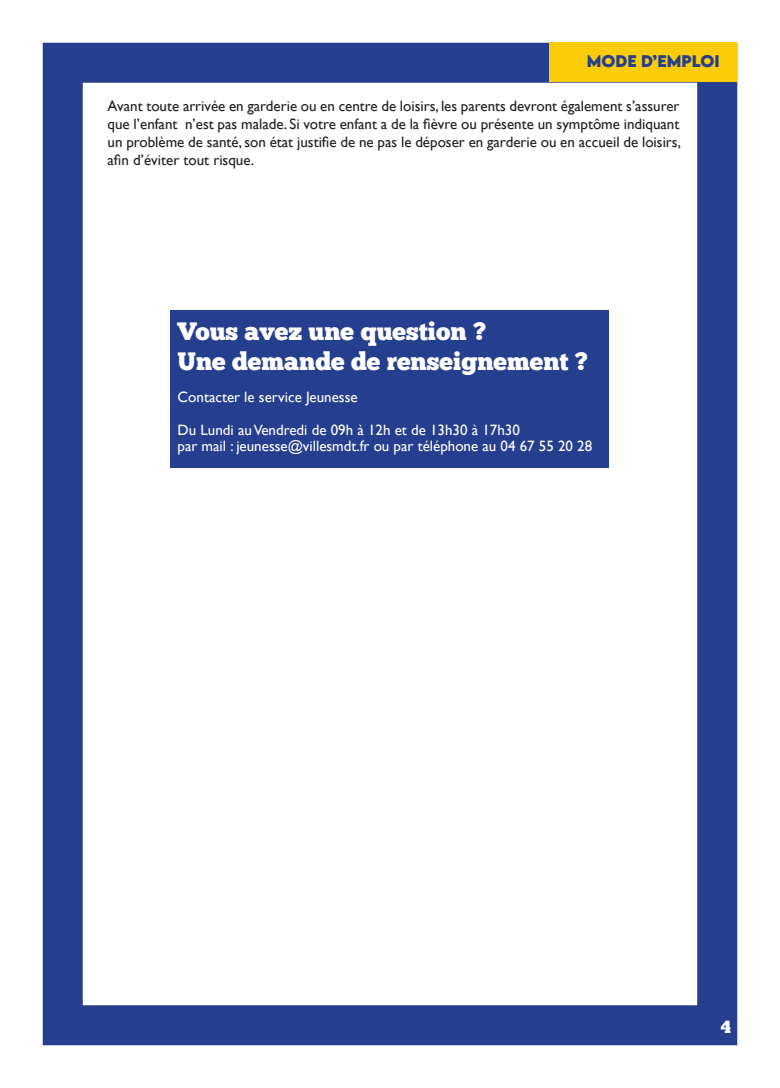
<style>
.page{position:relative;width:780px;height:1088px;background:#fff}
.page>*{position:absolute;margin:0;border:0;box-sizing:border-box;transform-origin:0 0}
.t1{font:25px/30px "Chunk Five Ex";color:#fff}
.t2{font:17.5px "Chunk Five Ex";color:#fff}
.t3{font:15px/18px "Gill Sans";color:#231f20;text-align:justify}
.t4{font:15px/32.5px "Gill Sans";color:#fff}
.t5{font:700 15px "LEMONMILK";color:#253f8e}
</style>
<div class="page">
<div style="left:43px;top:43px;width:694px;height:1002px;border:40px solid #253f8e"></div>
<div style="left:549px;top:43px;width:188px;height:39px;background:#fdcc09"></div>
<div style="left:170px;top:310px;width:439px;height:158px;background:#253f8e"></div>
<p class="t5" style="left:586px;top:51px;width:134px">MODE D’EMPLOI</p>
<p class="t3" style="left:108px;top:97px;width:575px">Avant toute arrivée en garderie ou en centre de loisirs, les parents devront également s’assurer que l’enfant n’est pas malade. Si votre enfant a de la fièvre ou présente un symptôme indiquant un problème de santé, son état justifie de ne pas le déposer en garderie ou en accueil de loisirs, afin d’éviter tout risque.</p>
<h1 class="t1" style="left:178px;top:316px;width:412px">Vous avez une question ?<br>Une demande de renseignement ?</h1>
<p class="t4" style="left:178px;top:381px;width:344px">Contacter le service Jeunesse<br>Du Lundi au Vendredi de 09h à 12h et de 13h30 à 17h30</p>
<p class="t4" style="left:178px;top:430px;width:416px">par mail : jeunesse@villesmdt.fr ou par téléphone au 04 67 55 20 28</p>
<p class="t2" style="left:720px;top:1014px;width:12px">4</p>
</div>
